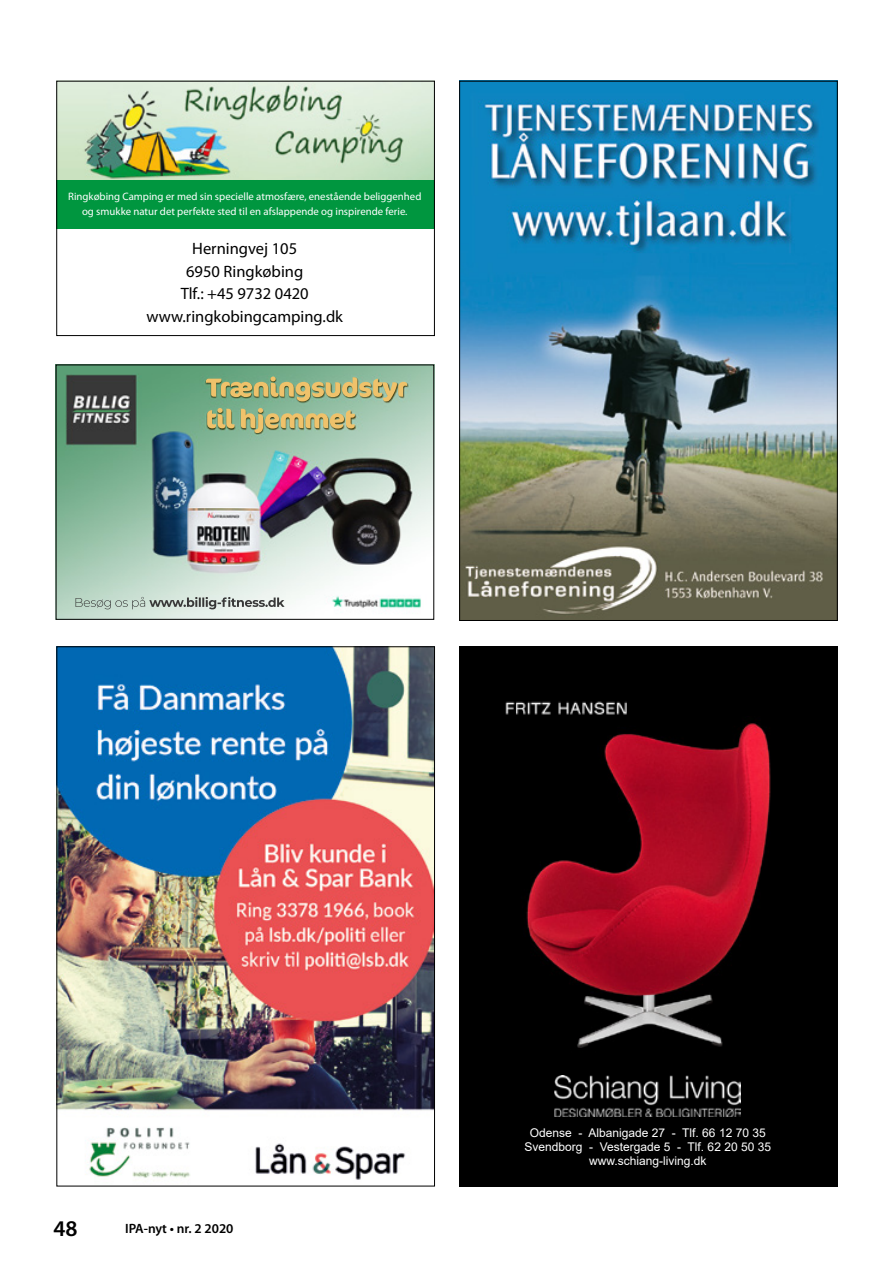
<style>
.page{position:relative;width:893px;height:1263px;background:#fff}
.page>*{position:absolute;margin:0;border:0;box-sizing:border-box;transform-origin:0 0}
.t1{font:600 22.5px "Myriad Pro";color:#000}
.t2{font:16.5px/22.5px "Myriad Pro";color:#000;text-align:center}
.t3{font:600 13.5px "Myriad Pro";color:#000}
.t4{font:12px/14.4px "Arial";color:#fff;text-align:center}
.t5{font:10.8px/15.1px "Myriad Pro";color:#fff;text-align:center}
</style>
<div class="page">
<img style="left:58px;top:367px;width:374px;height:251px">
<div style="left:56px;top:365px;width:378px;height:255px;border:1px solid #000"></div>
<img style="left:58px;top:83px;width:375px;height:97px">
<div style="left:56px;top:180px;width:379px;height:49px;background:#00963f"></div>
<div style="left:56px;top:81px;width:379px;height:255px;border:1px solid #000"></div>
<div style="left:459px;top:646px;width:379px;height:540px;background:#000"></div>
<img style="left:555px;top:1075px;width:186px;height:41px">
<img style="left:526px;top:723px;width:245px;height:325px">
<img style="left:505px;top:701px;width:122px;height:13px">
<img style="left:58px;top:648px;width:375px;height:532px">
<img style="left:461px;top:83px;width:375px;height:536px">
<p class="t5" style="left:68px;top:189px;width:355px">Ringkøbing Camping er med sin specielle atmosfære, enestående beliggenhed og smukke natur det perfekte sted til en afslappende og inspirende ferie.</p>
<h2 class="t2" style="left:146px;top:238px;width:198px">Herningvej 105<br>6950 Ringkøbing<br>Tlf.: +45 9732 0420 www.ringkobingcamping.dk</h2>
<h1 class="t1" style="left:54px;top:1214px;width:26px">48</h1>
<p class="t3" style="left:125px;top:1220px;width:110px">IPA-nyt • nr. 2 2020</p>
<p class="t4" style="left:524px;top:1125px;width:248px">Odense - Albanigade 27 - Tlf. 66 12 70 35<br>Svendborg - Vestergade 5 - Tlf. 62 20 50 35 www.schiang-living.dk</p>
</div>
